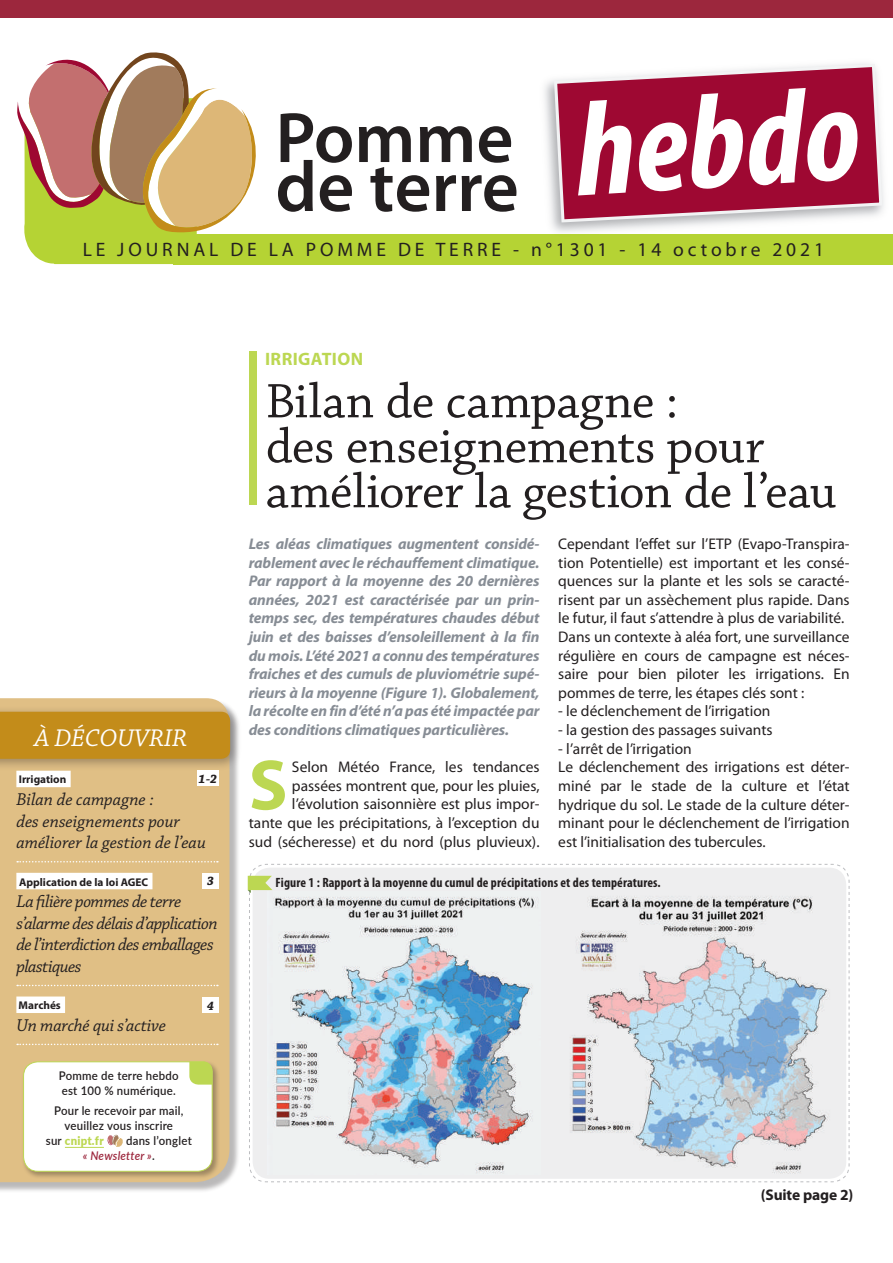
<style>
.page{position:relative;width:893px;height:1263px;background:#fff}
.page>*{position:absolute;margin:0;border:0;box-sizing:border-box;transform-origin:0 0}
.t1{font:italic 700 condensed 135.3px "Myriad Pro";color:#fff}
.t2{font:700 72px "Myriad Pro";color:#bcd752}
.t3{font:600 71.85px "Myriad Pro";color:#231f20}
.t4{font:51px/45px "Chaparral Pro";letter-spacing:-.005em;color:#231f20}
.t5{font:italic 25.5px "Chaparral Pro";letter-spacing:.01em;color:#fff}
.t6{font:19.5px "Myriad Pro";letter-spacing:.2em;color:#231f20}
.t7{font:italic 18px/21.6px "Chaparral Pro";letter-spacing:-.01em;color:#231f20}
.t8{font:700 18px "Myriad Pro";letter-spacing:.02em;color:#bcd752}
.t9{font:15.45px/18.6px "Myriad Pro";color:#231f20}
.t10{font:italic 700 15.45px/18.6px "Myriad Pro";letter-spacing:-.01em;color:#878d95;text-align:justify}
.t11{font:700 15.45px "Myriad Pro";letter-spacing:-.01em;color:#231f20}
.t12{font:700 condensed 13.5px "Myriad Pro";letter-spacing:.01em;color:#231f20}
.t13{font:italic 700 12.75px "Chaparral Pro";color:#231f20}
.t14{font:600 12px/15px "Lato";letter-spacing:.02em;color:#231f20;scale:.95 1}
.t15{font:900 12px "Lato";letter-spacing:.02em;color:#bcd752;scale:.95 1}
.t16{font:700 11.25px "Myriad Pro";color:#231f20}
.s1{font-weight:600;color:#231f20}
.s2{font-style:italic;color:#9c273d}
</style>
<div class="page">
<div style="left:0;top:0;width:893px;height:18px;background:#9c273d"></div>
<div style="left:0;top:700px;width:240px;height:493px;background:#231f20;opacity:.31"></div>
<div style="left:0;top:698px;width:230px;height:484px;background:#e0bf85"></div>
<div style="left:16px;top:771px;width:55px;height:16px;background:#fff"></div>
<svg style="left:17px;top:861px;width:201px;height:1px"></svg>
<div style="left:16px;top:873px;width:136px;height:16px;background:#fff"></div>
<svg style="left:17px;top:985px;width:201px;height:1px"></svg>
<div style="left:16px;top:996px;width:49px;height:17px;background:#fff"></div>
<svg style="left:17px;top:1044px;width:201px;height:1px"></svg>
<div style="left:0;top:706px;width:243px;height:65px;background:#231f20;opacity:.35"></div>
<div style="left:0;top:712px;width:230px;height:47px;background:#c38c1a"></div>
<div style="left:202px;top:873px;width:17px;height:15px;background:#fff"></div>
<div style="left:202px;top:997px;width:17px;height:16px;background:#fff"></div>
<div style="left:197px;top:770px;width:22px;height:16px;background:#fff"></div>
<svg style="left:17px;top:52px;width:239px;height:212px"></svg>
<div style="left:173px;top:234px;width:720px;height:30px;background:#b5d334"></div>
<svg style="left:554px;top:64px;width:328px;height:158px;background:#ab2f52"></svg>
<div style="left:249px;top:351px;width:8px;height:154px;background:#bcd752"></div>
<div style="left:22px;top:1060px;width:198px;height:119px;background:#231f20;opacity:.35"></div>
<svg style="left:23px;top:1061px;width:190px;height:111px"></svg>
<svg style="left:249px;top:863px;width:601px;height:319px"></svg>
<svg style="left:248px;top:864px;width:579px;height:298px;background:#edeeed"></svg>
<img style="left:267px;top:891px;width:273px;height:283px">
<img style="left:564px;top:891px;width:273px;height:283px">
<h3 class="t3" style="left:275px;top:92px;width:240px">Pomme</h3>
<h3 class="t3" style="left:275px;top:141px;width:245px">de terre</h3>
<h1 class="t1" style="left:571px;top:65px;width:286px;rotate:-3deg">hebdo</h1>
<p class="t6" style="left:83px;top:237px;width:743px">LE JOURNAL DE LA POMME DE TERRE - n°1301 - 14 octobre 2021</p>
<p class="t8" style="left:265px;top:347px;width:100px">IRRIGATION</p>
<h3 class="t5" style="left:34px;top:723px;width:152px">À découvrir</h3>
<p class="t13" style="left:199px;top:771px;width:20px">1-2</p>
<p class="t16" style="left:19px;top:772px;width:49px">Irrigation</p>
<p class="t7" style="left:16px;top:789px;width:191px">Bilan de campagne :<br>des enseignements pour améliorer la gestion de l’eau</p>
<p class="t16" style="left:19px;top:874px;width:131px">Application de la loi AGEC</p>
<p class="t7" style="left:16px;top:891px;width:203px">La filière pommes de terre s’alarme des délais d’application de l’interdiction des emballages plastiques</p>
<p class="t16" style="left:19px;top:998px;width:44px">Marchés</p>
<p class="t7" style="left:16px;top:1015px;width:151px">Un marché qui s’active</p>
<p class="t13" style="left:207px;top:874px;width:9px">3</p>
<p class="t13" style="left:207px;top:998px;width:9px">4</p>
<p class="t14" style="left:59px;top:1068px;width:128px">Pomme de terre hebdo est 100 % numérique.</p>
<p class="t14" style="left:54px;top:1102px;width:138px">Pour le recevoir par mail,</p>
<p class="t14" style="left:65px;top:1117px;width:116px">veuillez vous inscrire</p>
<p class="t15" style="left:46px;top:1131px;width:62px"><span class="s1">sur</span> cnipt.fr</p>
<p class="t14" style="left:83px;top:1132px;width:116px;text-indent:43px">dans l’onglet <span class="s2">« Newsletter »</span>.</p>
<h3 class="t4" style="left:266px;top:381px;width:572px">Bilan de campagne :<br>des enseignements pour améliorer la gestion de l’eau</h3>
<p class="t10" style="left:249px;top:534px;width:292px">Les aléas climatiques augmentent considé&shy;rablement avec le réchauffement climatique.<br>Par rapport à la moyenne des 20 dernières années, 2021 est caractérisée par un prin&shy;temps sec, des températures chaudes début juin et des baisses d’ensoleillement à la fin du mois. L’été 2021 a connu des températures fraiches et des cumuls de pluviométrie supé&shy;rieurs à la moyenne (Figure 1). Globalement, la récolte en fin d’été n’a pas été impactée par des conditions climatiques particulières.</p>
<h2 class="t2" style="left:249px;top:738px;width:40px">S</h2>
<p class="t9" style="left:249px;top:757px;width:292px;text-align:right">Selon Météo France, les tendances passées montrent que, pour les pluies, l’évolution saisonnière est plus impor-<br>tante que les précipitations, à l’exception du sud (sécheresse) et du nord (plus pluvieux).</p>
<p class="t9" style="left:558px;top:534px;width:293px">Cependant l’effet sur l’ETP (Evapo-Transpira&shy;tion Potentielle) est important et les consé&shy;quences sur la plante et les sols se caracté&shy;risent par un assèchement plus rapide. Dans le futur, il faut s’attendre à plus de variabilité.<br>Dans un contexte à aléa fort, une surveillance régulière en cours de campagne est néces&shy;saire pour bien piloter les irrigations. En pommes de terre, les étapes clés sont :</p>
<p class="t9" style="left:558px;top:702px;width:214px">- le déclenchement de l’irrigation</p>
<p class="t9" style="left:558px;top:720px;width:216px">- la gestion des passages suivants</p>
<p class="t9" style="left:558px;top:739px;width:293px">- l’arrêt de l’irrigation<br>Le déclenchement des irrigations est déter&shy;miné par le stade de la culture et l’état hydrique du sol. Le stade de la culture déter&shy;minant pour le déclenchement de l’irrigation est l’initialisation des tubercules.</p>
<p class="t12" style="left:276px;top:874px;width:387px">Figure 1 : Rapport à la moyenne du cumul de précipitations et des températures.</p>
<p class="t11" style="left:761px;top:1185px;width:94px">(Suite page 2)</p>
</div>
